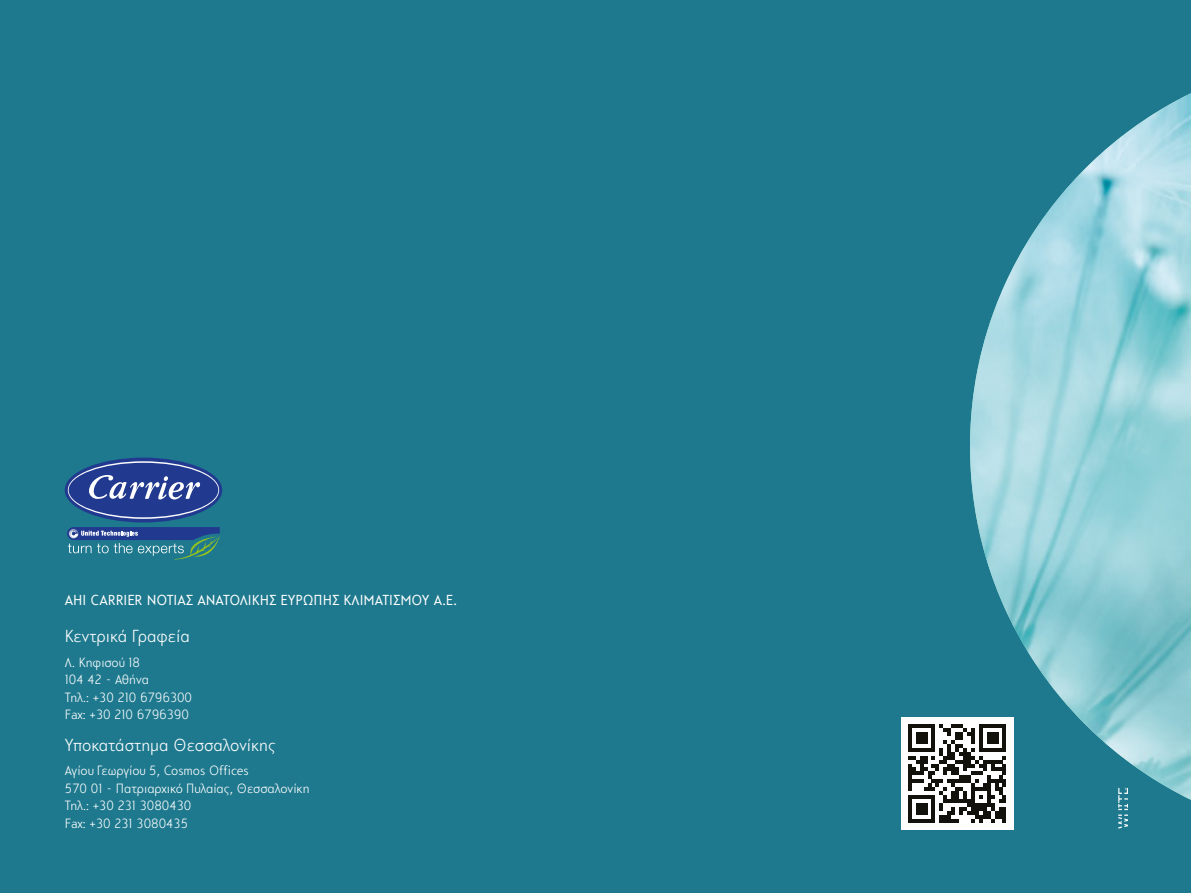
<style>
.page{position:relative;width:1191px;height:893px;background:#1e798e}
.page>*{position:absolute;margin:0;border:0;box-sizing:border-box;transform-origin:0 0}
.t1{font:300 18.9px "CF Roxan";color:#fff}
.t2{font:15.75px "CF Roxan";color:#fff}
.t3{font:300 14.53px/17.5px "CF Roxan";color:#fff}
</style>
<div class="page">
<img style="left:970px;top:93px;width:221px;height:707px">
<svg style="left:67px;top:527px;width:153px;height:32px"></svg>
<div style="left:65px;top:458px;width:157px;height:64px;background:#213a8f;border-radius:50%"></div>
<svg style="left:68px;top:461px;width:151px;height:58px"></svg>
<div style="left:69px;top:463px;width:149px;height:54px;background:#213a8f;border-radius:50%"></div>
<svg style="left:89px;top:475px;width:111px;height:24px"></svg>
<div style="left:901px;top:717px;width:112px;height:113px;background:#fff"></div>
<svg style="left:908px;top:724px;width:98px;height:99px"></svg>
<svg style="left:1118px;top:788px;width:10px;height:41px"></svg>
<p class="t2" style="left:65px;top:591px;width:393px">AHI CARRIER ΝΟΤΙΑΣ ΑΝΑΤΟΛΙΚΗΣ ΕΥΡΩΠΗΣ ΚΛΙΜΑΤΙΣΜΟΥ Α.Ε.</p>
<h1 class="t1" style="left:65px;top:626px;width:126px">Κεντρικά Γραφεία</h1>
<p class="t3" style="left:65px;top:654px;width:129px">Λ. Κηφισού 18<br>104 42 - Αθήνα<br>Τηλ.: +30 210 6796300<br>Fax: +30 210 6796390</p>
<h1 class="t1" style="left:65px;top:734px;width:213px">Υποκατάστημα Θεσσαλονίκης</h1>
<p class="t3" style="left:65px;top:762px;width:246px">Αγίου Γεωργίου 5, Cosmos Offices<br>570 01 - Πατριαρχικό Πυλαίας, Θεσσαλονίκη<br>Τηλ.: +30 231 3080430<br>Fax: +30 231 3080435</p>
</div>
